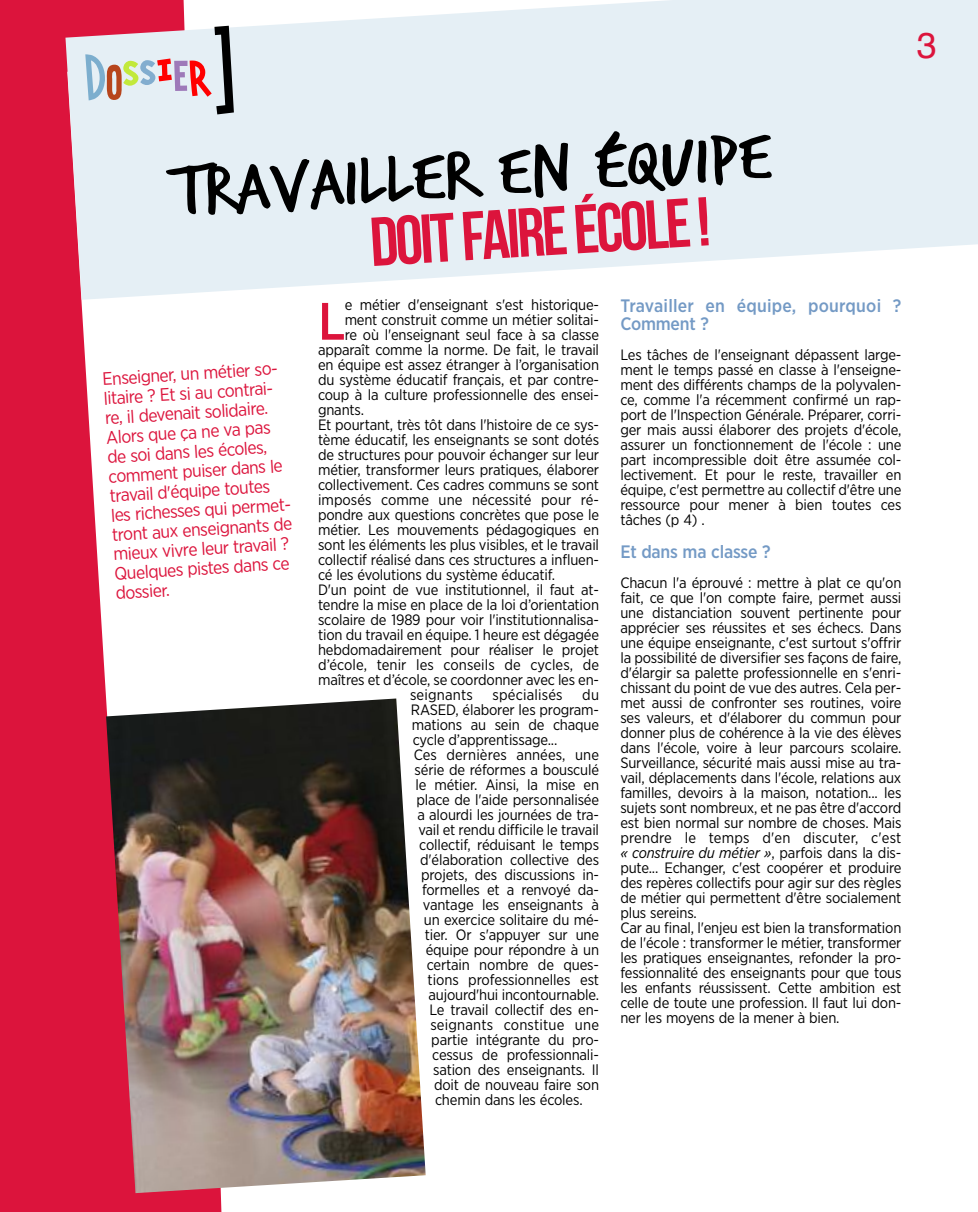
<style>
.page{position:relative;width:978px;height:1212px;background:#fff}
.page>*{position:absolute;margin:0;border:0;box-sizing:border-box;transform-origin:0 0}
.t1{font:72px "Trash Hand";color:#000;scale:1.2 1}
.t2{font:72px "Wild Monkeys AOE";color:#f00}
.t3{font:69px "Bebas Neue";color:#dc143c}
.t4{font:500 52.5px "Gotham Narrow";color:#dc143c}
.t5{font:36px "Helvetica";color:#dc143c}
.t6{font:18px/19.5px "Gotham Narrow";color:#dc143c}
.t7{font:500 18px/18px "Gotham Narrow";letter-spacing:-.005em;color:#749ac5}
.t8{font:15px/15px "Gotham Narrow";letter-spacing:-.01em;color:#000;text-align:justify}
.t9{font:15px "Gotham Narrow";letter-spacing:.01em;color:#000}
.s1{color:#7caece}
.s2{color:#b7451c}
.s3{color:#c2e93b}
.s4{color:#82adcf}
.s5{color:#9e79b9}
.s6{font-size:113.25px;color:#000}
.s7{font-style:italic}
</style>
<div class="page">
<div style="left:0;top:0;width:222px;height:1212px;background:#dc143c"></div>
<svg style="left:67px;top:300px;width:155px;height:892px"></svg>
<svg style="left:65px;top:0;width:913px;height:300px;background:#e7ebf1"></svg>
<img style="left:106px;top:698px;width:320px;height:495px">
<h1 class="t2" style="left:84px;top:47px;width:151px;rotate:-2deg"><span class="s1">d</span><span class="s2">o</span><span class="s3">s</span><span class="s4">s</span>i<span class="s5">e</span>r<span class="s6">]</span></h1>
<h3 class="t5" style="left:917px;top:30px;width:22px">3</h3>
<h1 class="t1" style="left:171px;top:170px;width:501px;rotate:-4deg">Travailler en équipe</h1>
<h2 class="t3" style="left:367px;top:203px;width:342px;rotate:-4deg">doitfaireécole!</h2>
<p class="t6" style="left:100px;top:371px;width:188px;rotate:-4deg">Enseigner, un métier so&shy;litaire ? Et si au contrai&shy;re, il devenait solidaire.<br>Alors que ça ne va pas de soi dans les écoles, comment puiser dans le travail d'équipe toutes<br>les richesses qui permet&shy;tront aux enseignants de mieux vivre leur travail ?<br>Quelques pistes dans ce dossier.</p>
<h3 class="t4" style="left:318px;top:303px;width:29px">L</h3>
<p class="t8" style="left:345px;top:298px;width:256px">e métier d'enseignant s'est historique-</p>
<p class="t8" style="left:345px;top:313px;width:256px">ment construit comme un métier solitai-</p>
<p class="t8" style="left:345px;top:328px;width:256px">re où l'enseignant seul face à sa classe</p>
<p class="t8" style="left:318px;top:343px;width:283px">apparaît comme la norme. De fait, le travail</p>
<p class="t8" style="left:318px;top:358px;width:283px">en équipe est assez étranger à l’organisation</p>
<p class="t8" style="left:318px;top:373px;width:283px">du système éducatif français, et par contre-</p>
<p class="t8" style="left:318px;top:388px;width:283px">coup à la culture professionnelle des ensei-</p>
<p class="t8" style="left:318px;top:403px;width:48px">gnants.</p>
<p class="t8" style="left:318px;top:418px;width:283px">Et pourtant, très tôt dans l'histoire de ce sys-</p>
<p class="t8" style="left:318px;top:433px;width:283px">tème éducatif, les enseignants se sont dotés</p>
<p class="t8" style="left:318px;top:448px;width:283px">de structures pour pouvoir échanger sur leur</p>
<p class="t8" style="left:318px;top:463px;width:283px">métier, transformer leurs pratiques, élaborer</p>
<p class="t8" style="left:318px;top:478px;width:283px">collectivement. Ces cadres communs se sont</p>
<p class="t8" style="left:318px;top:493px;width:283px">imposés comme une nécessité pour ré-</p>
<p class="t8" style="left:318px;top:508px;width:283px">pondre aux questions concrètes que pose le</p>
<p class="t8" style="left:318px;top:523px;width:283px">métier. Les mouvements pédagogiques en</p>
<p class="t8" style="left:318px;top:538px;width:283px">sont les éléments les plus visibles, et le travail</p>
<p class="t8" style="left:318px;top:553px;width:283px">collectif réalisé dans ces structures a influen-</p>
<p class="t8" style="left:318px;top:568px;width:239px">cé les évolutions du système éducatif.</p>
<p class="t8" style="left:318px;top:583px;width:283px">D'un point de vue institutionnel, il faut at-</p>
<p class="t8" style="left:318px;top:598px;width:283px">tendre la mise en place de la loi d’orientation</p>
<p class="t8" style="left:318px;top:613px;width:283px">scolaire de 1989 pour voir l'institutionnalisa-</p>
<p class="t8" style="left:318px;top:628px;width:283px">tion du travail en équipe. 1 heure est dégagée</p>
<p class="t8" style="left:318px;top:643px;width:283px">hebdomadairement pour réaliser le projet</p>
<p class="t8" style="left:318px;top:658px;width:283px">d’école, tenir les conseils de cycles, de</p>
<p class="t8" style="left:318px;top:673px;width:283px">maîtres et d’école, se coordonner avec les en-</p>
<p class="t9" style="left:410px;top:689px;width:64px">seignants</p>
<p class="t9" style="left:493px;top:689px;width:72px">spécialisés</p>
<p class="t8" style="left:582px;top:688px;width:18px">du</p>
<p class="t8" style="left:411px;top:703px;width:190px">RASED, élaborer les program-</p>
<p class="t8" style="left:412px;top:718px;width:189px">mations au sein de chaque</p>
<p class="t8" style="left:413px;top:733px;width:146px">cycle d’apprentissage...</p>
<p class="t8" style="left:414px;top:748px;width:187px">Ces dernières années, une</p>
<p class="t8" style="left:415px;top:763px;width:186px">série de réformes a bousculé</p>
<p class="t8" style="left:416px;top:778px;width:185px">le métier. Ainsi, la mise en</p>
<p class="t8" style="left:416px;top:793px;width:184px">place de l'aide personnalisée</p>
<p class="t8" style="left:417px;top:808px;width:183px">a alourdi les journées de tra-</p>
<p class="t8" style="left:418px;top:823px;width:182px">vail et rendu difficile le travail</p>
<p class="t8" style="left:419px;top:838px;width:181px">collectif, réduisant le temps</p>
<p class="t8" style="left:420px;top:853px;width:180px">d'élaboration collective des</p>
<p class="t8" style="left:421px;top:868px;width:179px">projets, des discussions in-</p>
<p class="t8" style="left:422px;top:883px;width:179px">formelles et a renvoyé da-</p>
<p class="t8" style="left:423px;top:898px;width:178px">vantage les enseignants à</p>
<p class="t8" style="left:424px;top:913px;width:177px">un exercice solitaire du mé-</p>
<p class="t8" style="left:425px;top:928px;width:176px">tier. Or s'appuyer sur une</p>
<p class="t8" style="left:426px;top:943px;width:175px">équipe pour répondre à un</p>
<p class="t8" style="left:427px;top:958px;width:174px">certain nombre de ques-</p>
<p class="t8" style="left:428px;top:973px;width:173px">tions professionnelles est</p>
<p class="t8" style="left:429px;top:988px;width:172px">aujourd'hui incontournable.</p>
<p class="t8" style="left:429px;top:1003px;width:171px">Le travail collectif des en-</p>
<p class="t9" style="left:430px;top:1019px;width:170px">seignants constitue une</p>
<p class="t8" style="left:431px;top:1033px;width:169px">partie intégrante du pro-</p>
<p class="t8" style="left:432px;top:1048px;width:168px">cessus de professionnali-</p>
<p class="t8" style="left:433px;top:1063px;width:167px">sation des enseignants. Il</p>
<p class="t8" style="left:434px;top:1078px;width:167px">doit de nouveau faire son</p>
<p class="t8" style="left:435px;top:1093px;width:149px">chemin dans les écoles.</p>
<p class="t7" style="left:620px;top:298px;width:283px">Travailler en équipe, pourquoi ?<br>Comment ?</p>
<p class="t8" style="left:620px;top:348px;width:283px">Les tâches de l'enseignant dépassent large&shy;ment le temps passé en classe à l'enseigne&shy;ment des différents champs de la polyvalen&shy;ce, comme l'a récemment confirmé un rap&shy;port de l'Inspection Générale. Préparer, corri&shy;ger mais aussi élaborer des projets d'école, assurer un fonctionnement de l'école : une part incompressible doit être assumée col&shy;lectivement. Et pour le reste, travailler en équipe, c'est permettre au collectif d'être une ressource pour mener à bien toutes ces tâches (p 4) .</p>
<p class="t7" style="left:620px;top:544px;width:152px">Et dans ma classe ?</p>
<p class="t8" style="left:620px;top:576px;width:283px;text-align:left">Chacun l'a éprouvé : mettre à plat ce qu'on fait, ce que l'on compte faire, permet aussi une distanciation souvent pertinente pour apprécier ses réussites et ses échecs. Dans une équipe enseignante, c'est surtout s'offrir la possibilité de diversifier ses façons de faire, d'élargir sa palette professionnelle en s'enri&shy;chissant du point de vue des autres. Cela per&shy;met aussi de confronter ses routines, voire ses valeurs, et d'élaborer du commun pour donner plus de cohérence à la vie des élèves dans l'école, voire à leur parcours scolaire.<br>Surveillance, sécurité mais aussi mise au tra&shy;vail, déplacements dans l'école, relations aux familles, devoirs à la maison, notation... les sujets sont nombreux, et ne pas être d'accord est bien normal sur nombre de choses. Mais prendre le temps d'en discuter, c'est <span class="s7">« construire du métier »</span>, parfois dans la dis&shy;pute... Echanger, c'est coopérer et produire des repères collectifs pour agir sur des règles de métier qui permettent d'être socialement plus sereins.<br>Car au final, l'enjeu est bien la transformation de l'école : transformer le métier, transformer les pratiques enseignantes, refonder la pro&shy;fessionnalité des enseignants pour que tous les enfants réussissent. Cette ambition est celle de toute une profession. Il faut lui don&shy;ner les moyens de la mener à bien.</p>
</div>
